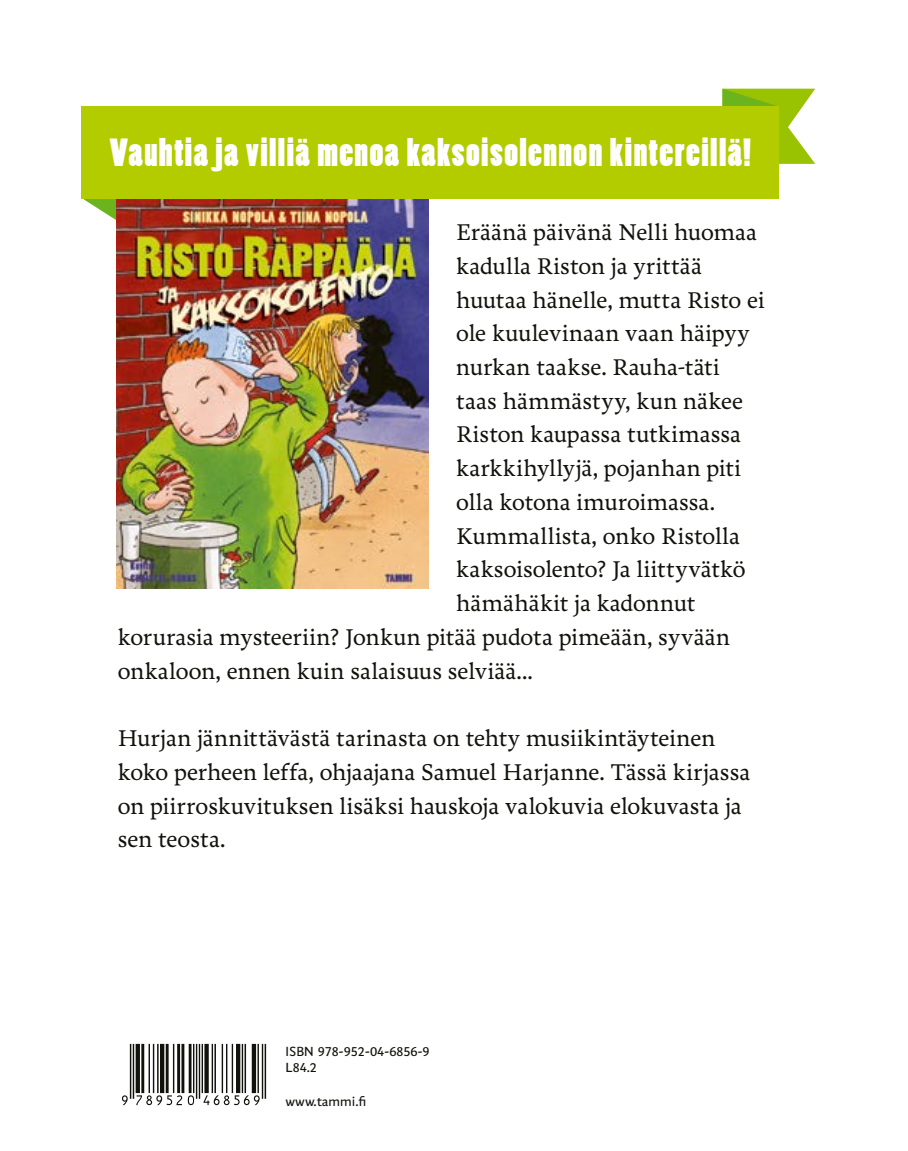
<style>
.page{position:relative;width:908px;height:1151px;background:#fff}
.page>*{position:absolute;margin:0;border:0;box-sizing:border-box;transform-origin:0 0}
.t1{font:61.4px "Viisas EAN Tavallinen";color:#12120d}
.t2{font:36.6px "Poplar Std";letter-spacing:.04em;color:#fff}
.t3{font:500 23.8px/33.8px "Freya";letter-spacing:.005em;color:#12120d}
.t4{font:13.8px/16.6px "Fjodor B";color:#12120d}
</style>
<div class="page">
<svg style="left:84px;top:199px;width:32px;height:21px"></svg>
<svg style="left:722px;top:89px;width:92px;height:92px"></svg>
<img style="left:116px;top:199px;width:312px;height:389px">
<div style="left:82px;top:107px;width:696px;height:92px;background:#b3cc00"></div>
<h2 class="t2" style="left:110px;top:132px;width:642px">Vauhtia ja villiä menoa kaksoisolennon kintereillä!</h2>
<p class="t3" style="left:456px;top:216px;width:302px">Eräänä päivänä Nelli huomaa</p>
<p class="t3" style="left:456px;top:250px;width:247px">kadulla Riston ja yrittää</p>
<p class="t3" style="left:456px;top:284px;width:310px">huutaa hänelle, mutta Risto ei</p>
<p class="t3" style="left:456px;top:317px;width:295px">ole kuulevinaan vaan häipyy</p>
<p class="t3" style="left:456px;top:351px;width:265px">nurkan taakse. Rauha-täti</p>
<p class="t3" style="left:456px;top:385px;width:288px">taas hämmästyy, kun näkee</p>
<p class="t3" style="left:456px;top:418px;width:286px">Riston kaupassa tutkimassa</p>
<p class="t3" style="left:456px;top:452px;width:286px">karkkihyllyjä, pojanhan piti</p>
<p class="t3" style="left:456px;top:486px;width:260px">olla kotona imuroimassa.</p>
<p class="t3" style="left:456px;top:520px;width:285px">Kummallista, onko Ristolla</p>
<p class="t3" style="left:456px;top:553px;width:291px">kaksoisolento? Ja liittyvätkö</p>
<p class="t3" style="left:456px;top:587px;width:240px">hämähäkit ja kadonnut</p>
<p class="t3" style="left:118px;top:621px;width:613px">korurasia mysteeriin? Jonkun pitää pudota pimeään, syvään</p>
<p class="t3" style="left:118px;top:655px;width:416px">onkaloon, ennen kuin salaisuus selviää...</p>
<p class="t3" style="left:118px;top:722px;width:633px">Hurjan jännittävästä tarinasta on tehty musiikintäyteinen koko perheen leffa, ohjaajana Samuel Harjanne. Tässä kirjassa on piirroskuvituksen lisäksi hauskoja valokuvia elokuvasta ja sen teosta.</p>
<h1 class="t1" style="left:120px;top:1043px;width:148px">*9789520468569*</h1>
<p class="t4" style="left:285px;top:1043px;width:145px">ISBN 978-952-04-6856-9<br>L84.2</p>
<p class="t4" style="left:285px;top:1093px;width:82px">www.tammi.fi</p>
</div>
